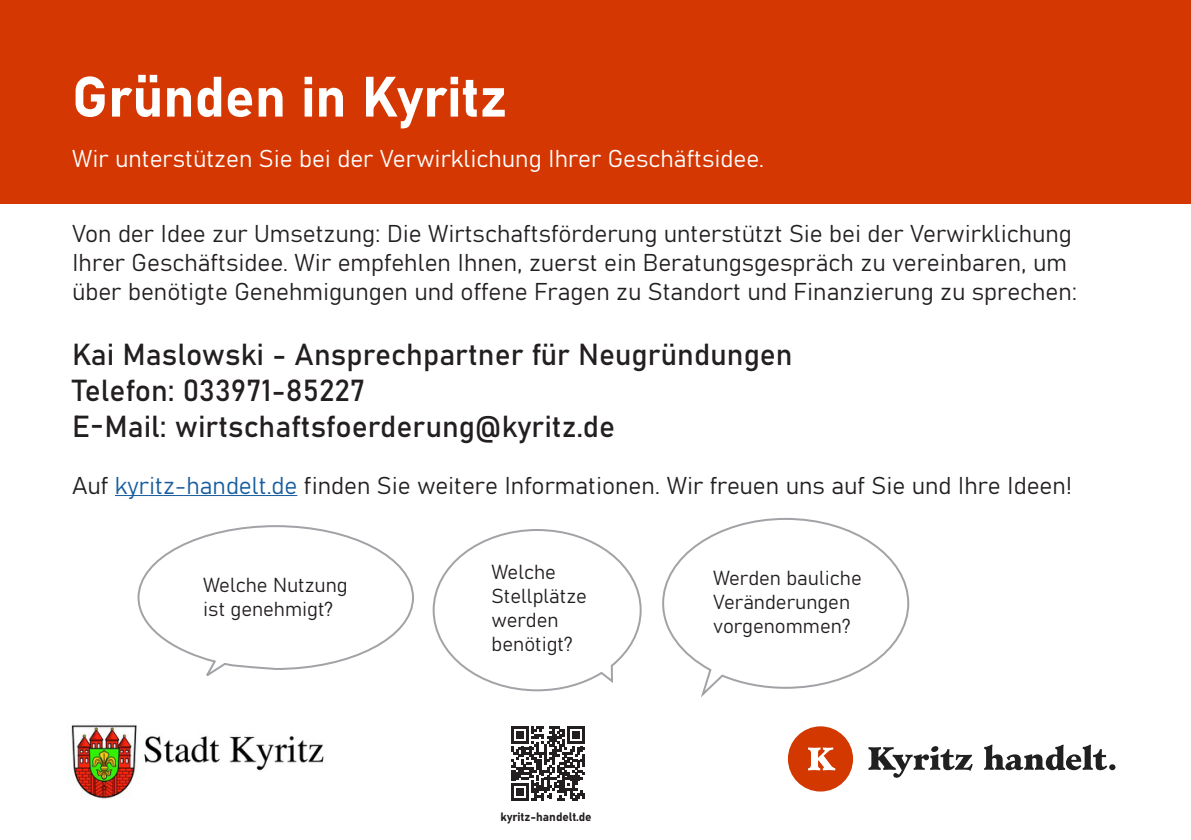
<style>
.page{position:relative;width:1191px;height:840px;background:#fff}
.page>*{position:absolute;margin:0;border:0;box-sizing:border-box;transform-origin:0 0}
.t1{font:56px "Bahnschrift";color:#fff}
.t2{font:30px "Bahnschrift";color:#231f20}
.t3{font:24px/28.8px "Bahnschrift";color:#231f20}
.t4{font:24px "Bahnschrift";color:#fff}
.t5{font:20px "Bahnschrift";color:#231f20}
.t6{font:12px "Bahnschrift";color:#231f20}
.s1{color:#175d9e}
</style>
<div class="page">
<hr style="left:115px;top:495px;width:182px;height:1px;background:#175d9e">
<div style="left:0;top:0;width:1191px;height:203px;background:#d43702"></div>
<div style="left:788px;top:726px;width:65px;height:65px;background:#d23800;border-radius:50%"></div>
<svg style="left:868px;top:746px;width:104px;height:31px"></svg>
<svg style="left:984px;top:744px;width:131px;height:26px"></svg>
<svg style="left:808px;top:747px;width:27px;height:23px"></svg>
<img style="left:67px;top:724px;width:257px;height:75px">
<svg style="left:511px;top:726px;width:74px;height:74px"></svg>
<svg style="left:662px;top:518px;width:248px;height:179px"></svg>
<svg style="left:432px;top:529px;width:210px;height:163px"></svg>
<svg style="left:137px;top:525px;width:277px;height:151px"></svg>
<p class="t1" style="left:72px;top:54px;width:437px">Gründen in Kyritz</p>
<p class="t4" style="left:72px;top:140px;width:694px">Wir unterstützen Sie bei der Verwirklichung Ihrer Geschäftsidee.</p>
<p class="t3" style="left:72px;top:217px;width:1006px">Von der Idee zur Umsetzung: Die Wirtschaftsförderung unterstützt Sie bei der Verwirklichung<br>Ihrer Geschäftsidee. Wir empfehlen Ihnen, zuerst ein Beratungsgespräch zu vereinbaren, um über benötigte Genehmigungen und offene Fragen zu Standort und Finanzierung zu sprechen:</p>
<p class="t2" style="left:72px;top:331px;width:722px">Kai Maslowski - Ansprechpartner für Neugründungen</p>
<p class="t2" style="left:72px;top:367px;width:295px">Telefon: 033971-85227</p>
<p class="t2" style="left:72px;top:403px;width:544px">E-Mail: wirtschaftsfoerderung@kyritz.de</p>
<p class="t3" style="left:72px;top:469px;width:1001px">Auf <span class="s1">kyritz-handelt.de</span> finden Sie weitere Informationen. Wir freuen uns auf Sie und Ihre Ideen!</p>
<p class="t5" style="left:203px;top:569px;width:146px">Welche Nutzung</p>
<p class="t5" style="left:203px;top:593px;width:131px">ist genehmigt?</p>
<p class="t5" style="left:491px;top:556px;width:66px">Welche</p>
<p class="t5" style="left:491px;top:580px;width:97px">Stellplätze</p>
<p class="t5" style="left:491px;top:604px;width:69px">werden</p>
<p class="t5" style="left:491px;top:628px;width:83px">benötigt?</p>
<p class="t6" style="left:500px;top:806px;width:93px">kyritz-handelt.de</p>
<p class="t5" style="left:713px;top:562px;width:150px">Werden bauliche</p>
<p class="t5" style="left:713px;top:586px;width:138px">Veränderungen</p>
<p class="t5" style="left:713px;top:610px;width:139px">vorgenommen?</p>
</div>
